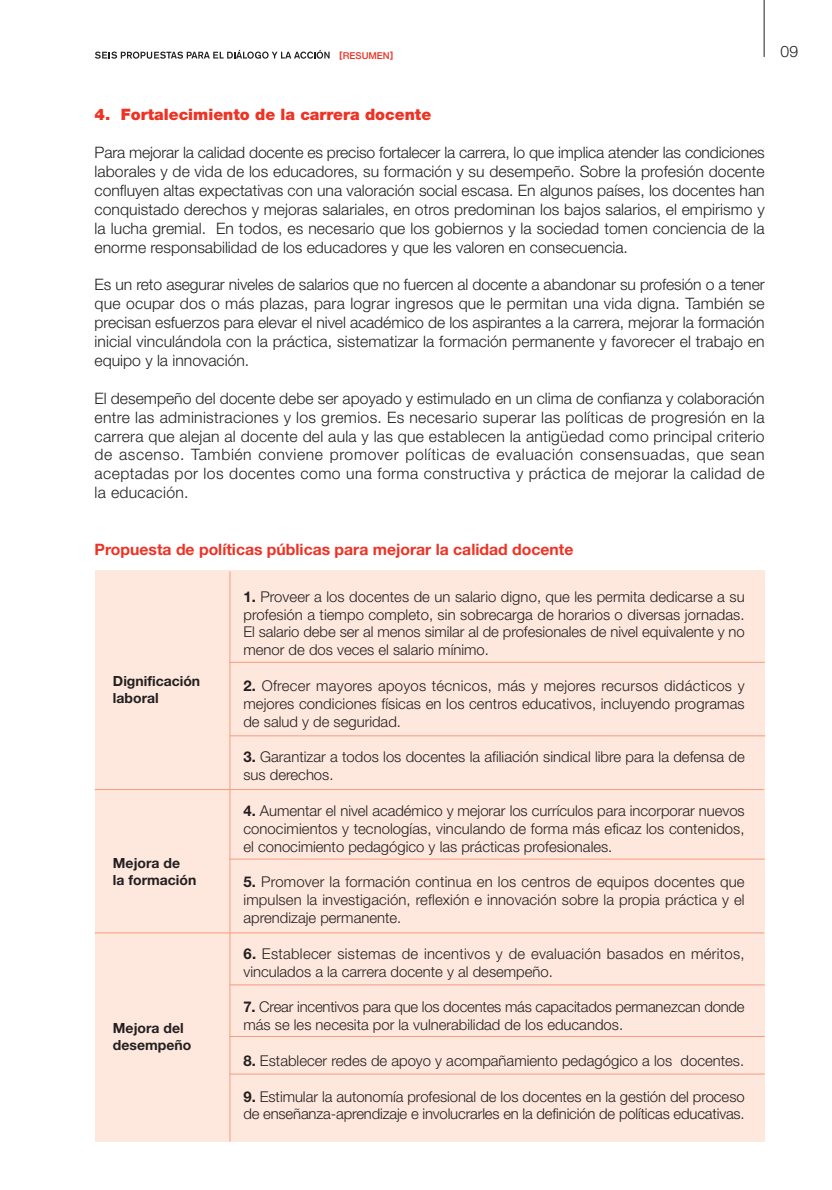
<style>
.page{position:relative;width:832px;height:1190px;background:#fff}
.page>*{position:absolute;margin:0;border:0;box-sizing:border-box;transform-origin:0 0}
.t1{font:300 15.75px/18.9px "Helvetica Neue";letter-spacing:.005em;color:#231f20;text-align:justify}
.t2{font:700 15.75px "Helvetica Neue";color:#ee3224}
.t3{font:900 15.75px "Helvetica Neue";color:#ee3224}
.t4{font:300 14.88px/17.8px "Helvetica Neue";color:#231f20;text-align:justify}
.t5{font:300 14.88px/17.8px "Helvetica Neue";letter-spacing:.02em;color:#231f20}
.t6{font:700 14px/16.8px "Helvetica Neue";color:#231f20}
.t7{font:500 9.45px "Helvetica Neue";color:#ee3224}
.s1{font-family:"DIN";font-weight:700}
.s2{font-weight:700}
</style>
<div class="page">
<div style="left:96px;top:570px;width:669px;height:571px;background:#fee8dd"></div>
<hr style="left:229px;top:571px;width:1px;height:570px;background:#f79b7b">
<hr style="left:230px;top:735px;width:535px;height:1px;background:#f79b7b">
<hr style="left:229px;top:662px;width:536px;height:1px;background:#f79b7b">
<hr style="left:229px;top:859px;width:536px;height:1px;background:#f79b7b">
<hr style="left:95px;top:789px;width:669px;height:1px;background:#f79b7b">
<hr style="left:95px;top:932px;width:669px;height:1px;background:#f79b7b">
<hr style="left:229px;top:984px;width:536px;height:1px;background:#f79b7b">
<hr style="left:229px;top:1036px;width:536px;height:1px;background:#f79b7b">
<hr style="left:229px;top:1073px;width:536px;height:1px;background:#f79b7b">
<svg style="left:95px;top:50px;width:235px;height:9px"></svg>
<hr style="left:764px;top:0;width:1px;height:57px;background:#231f20">
<p class="t7" style="left:339px;top:52px;width:56px"><span class="s1">[</span>RESUMEN<span class="s1">]</span></p>
<p class="t1" style="left:781px;top:43px;width:19px">09</p>
<p class="t3" style="left:95px;top:109px;width:338px">4. Fortalecimiento de la carrera docente</p>
<p class="t1" style="left:95px;top:144px;width:672px">Para mejorar la calidad docente es preciso fortalecer la carrera, lo que implica atender las condiciones laborales y de vida de los educadores, su formación y su desempeño. Sobre la profesión docente confluyen altas expectativas con una valoración social escasa. En algunos países, los docentes han conquistado derechos y mejoras salariales, en otros predominan los bajos salarios, el empirismo y la lucha gremial. En todos, es necesario que los gobiernos y la sociedad tomen conciencia de la enorme responsabilidad de los educadores y que les valoren en consecuencia.</p>
<p class="t1" style="left:95px;top:277px;width:672px">Es un reto asegurar niveles de salarios que no fuercen al docente a abandonar su profesión o a tener que ocupar dos o más plazas, para lograr ingresos que le permitan una vida digna. También se precisan esfuerzos para elevar el nivel académico de los aspirantes a la carrera, mejorar la formación inicial vinculándola con la práctica, sistematizar la formación permanente y favorecer el trabajo en equipo y la innovación.</p>
<p class="t1" style="left:95px;top:390px;width:672px">El desempeño del docente debe ser apoyado y estimulado en un clima de confianza y colaboración entre las administraciones y los gremios. Es necesario superar las políticas de progresión en la carrera que alejan al docente del aula y las que establecen la antigüedad como principal criterio de ascenso. También conviene promover políticas de evaluación consensuadas, que sean aceptadas por los docentes como una forma constructiva y práctica de mejorar la calidad de la educación.</p>
<p class="t2" style="left:95px;top:544px;width:480px">Propuesta de políticas públicas para mejorar la calidad docente</p>
<p class="t4" style="left:243px;top:589px;width:503px"><span class="s2">1.</span> Proveer a los docentes de un salario digno, que les permita dedicarse a su profesión a tiempo completo, sin sobrecarga de horarios o diversas jornadas.<br>El salario debe ser al menos similar al de profesionales de nivel equivalente y no menor de dos veces el salario mínimo.</p>
<p class="t4" style="left:243px;top:678px;width:503px"><span class="s2">2.</span> Ofrecer mayores apoyos técnicos, más y mejores recursos didácticos y mejores condiciones físicas en los centros educativos, incluyendo programas de salud y de seguridad.</p>
<p class="t4" style="left:243px;top:749px;width:503px"><span class="s2">3.</span> Garantizar a todos los docentes la afiliación sindical libre para la defensa de sus derechos.</p>
<p class="t4" style="left:243px;top:803px;width:503px"><span class="s2">4.</span> Aumentar el nivel académico y mejorar los currículos para incorporar nuevos conocimientos y tecnologías, vinculando de forma más eficaz los contenidos, el conocimiento pedagógico y las prácticas profesionales.</p>
<p class="t4" style="left:243px;top:874px;width:503px"><span class="s2">5.</span> Promover la formación continua en los centros de equipos docentes que impulsen la investigación, reflexión e innovación sobre la propia práctica y el aprendizaje permanente.</p>
<p class="t5" style="left:243px;top:946px;width:503px"><span class="s2">6.</span> Establecer sistemas de incentivos y de evaluación basados en méritos, vinculados a la carrera docente y al desempeño.</p>
<p class="t4" style="left:243px;top:999px;width:503px"><span class="s2">7.</span> Crear incentivos para que los docentes más capacitados permanezcan donde más se les necesita por la vulnerabilidad de los educandos.</p>
<p class="t4" style="left:243px;top:1053px;width:502px"><span class="s2">8.</span> Establecer redes de apoyo y acompañamiento pedagógico a los docentes.</p>
<p class="t4" style="left:243px;top:1089px;width:503px"><span class="s2">9.</span> Estimular la autonomía profesional de los docentes en la gestión del proceso de enseñanza-aprendizaje e involucrarles en la definición de políticas educativas.</p>
<p class="t6" style="left:113px;top:674px;width:89px">Dignificación laboral</p>
<p class="t6" style="left:113px;top:856px;width:85px">Mejora de<br>la formación</p>
<p class="t6" style="left:113px;top:1020px;width:80px">Mejora del desempeño</p>
</div>
